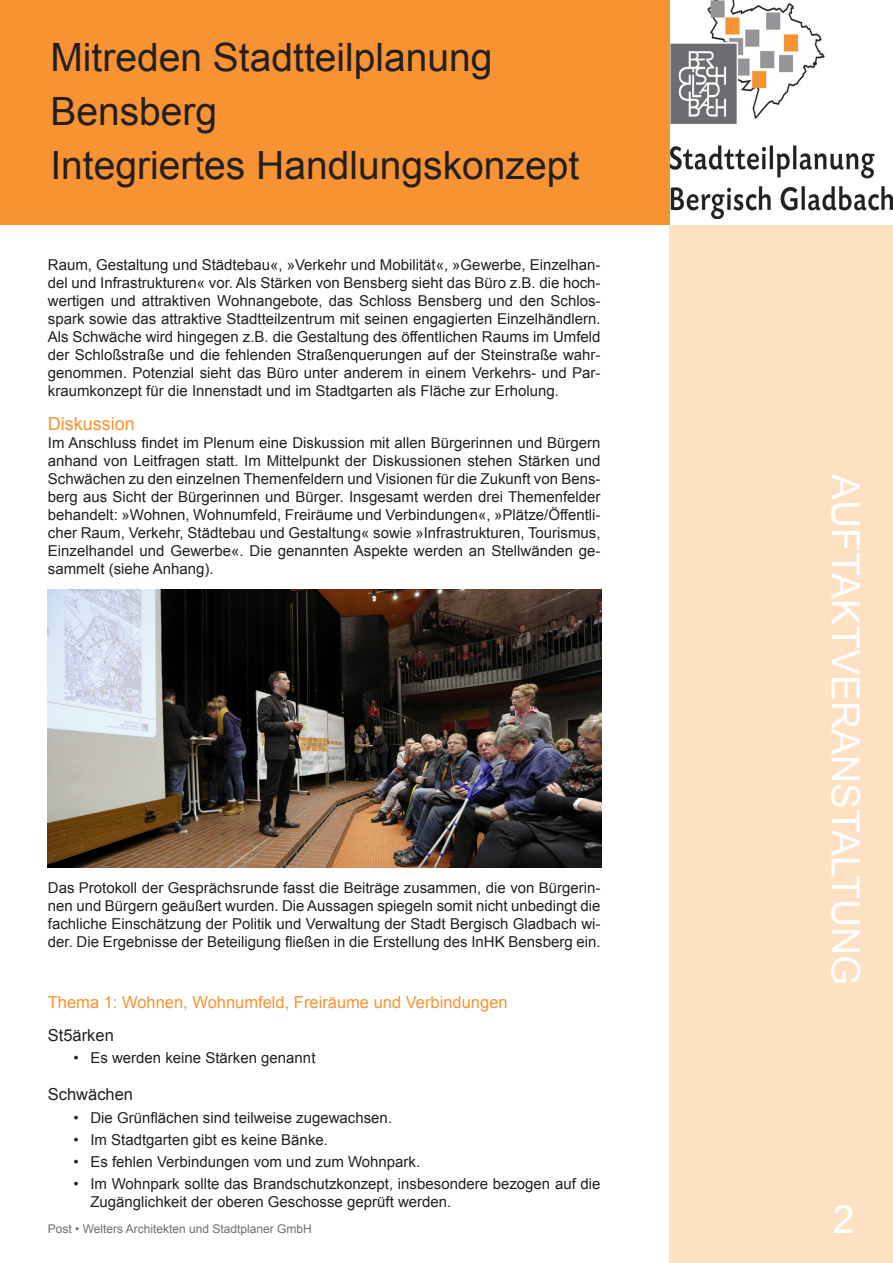
<style>
.page{position:relative;width:893px;height:1263px;background:#fff}
.page>*{position:absolute;margin:0;border:0;box-sizing:border-box;transform-origin:0 0}
.t1{font:39px/54px "Arial";color:#231f20}
.t2{font:39px "Arial";color:#fff}
.Überschrift_4{font:18px "Arial";color:#f79332}
.Unterüberschrift{font:16.5px "Arial";color:#f79332}
.Stärken_Schwächen_Vi{font:16.5px "Arial";color:#231f20}
.Text_normal{font:15px/18px "Arial";color:#231f20;text-align:justify}
.t3{font:12px "Arial";color:#6d6e71}
</style>
<div class="page">
<div style="left:670px;top:225px;width:223px;height:1038px;background:#fee0c3"></div>
<img style="left:670px;top:0;width:223px;height:218px">
<div style="left:0;top:0;width:670px;height:225px;background:#f79332"></div>
<img style="left:48px;top:589px;width:553px;height:278px">
<h1 class="t1" style="left:50px;top:31px;width:530px">Mitreden Stadtteilplanung<br>Bensberg<br>Integriertes Handlungskonzept</h1>
<p class="Text_normal" style="left:48px;top:256px;width:554px">Raum, Gestaltung und Städtebau«, »Verkehr und Mobilität«, »Gewerbe, Einzelhan&shy;del und Infrastrukturen« vor. Als Stärken von Bensberg sieht das Büro z.B. die hoch&shy;wertigen und attraktiven Wohnangebote, das Schloss Bensberg und den Schlos&shy;spark sowie das attraktive Stadtteilzentrum mit seinen engagierten Einzelhändlern.<br>Als Schwäche wird hingegen z.B. die Gestaltung des öffentlichen Raums im Umfeld der Schloßstraße und die fehlenden Straßenquerungen auf der Steinstraße wahr&shy;genommen. Potenzial sieht das Büro unter anderem in einem Verkehrs- und Par&shy;kraumkonzept für die Innenstadt und im Stadtgarten als Fläche zur Erholung.</p>
<p class="Überschrift_4" style="left:48px;top:412px;width:89px">Diskussion</p>
<p class="Text_normal" style="left:48px;top:434px;width:554px">Im Anschluss findet im Plenum eine Diskussion mit allen Bürgerinnen und Bürgern anhand von Leitfragen statt. Im Mittelpunkt der Diskussionen stehen Stärken und Schwächen zu den einzelnen Themenfeldern und Visionen für die Zukunft von Bens&shy;berg aus Sicht der Bürgerinnen und Bürger. Insgesamt werden drei Themenfelder behandelt: »Wohnen, Wohnumfeld, Freiräume und Verbindungen«, »Plätze/Öffentli&shy;cher Raum, Verkehr, Städtebau und Gestaltung« sowie »Infrastrukturen, Tourismus, Einzelhandel und Gewerbe«. Die genannten Aspekte werden an Stellwänden ge&shy;sammelt (siehe Anhang).</p>
<p class="Text_normal" style="left:48px;top:879px;width:554px">Das Protokoll der Gesprächsrunde fasst die Beiträge zusammen, die von Bürgerin&shy;nen und Bürgern geäußert wurden. Die Aussagen spiegeln somit nicht unbedingt die fachliche Einschätzung der Politik und Verwaltung der Stadt Bergisch Gladbach wi&shy;der. Die Ergebnisse der Beteiligung fließen in die Erstellung des InHK Bensberg ein.</p>
<p class="Unterüberschrift" style="left:48px;top:992px;width:461px">Thema 1: Wohnen, Wohnumfeld, Freiräume und Verbindungen</p>
<p class="Stärken_Schwächen_Vi" style="left:48px;top:1024px;width:68px">St5ärken</p>
<p class="Text_normal" style="left:73px;top:1049px;width:244px">• Es werden keine Stärken genannt</p>
<p class="Stärken_Schwächen_Vi" style="left:48px;top:1084px;width:87px">Schwächen</p>
<p class="Text_normal" style="left:73px;top:1108px;width:320px">• Die Grünflächen sind teilweise zugewachsen.</p>
<p class="Text_normal" style="left:73px;top:1131px;width:256px">• Im Stadtgarten gibt es keine Bänke.</p>
<p class="Text_normal" style="left:73px;top:1153px;width:348px">• Es fehlen Verbindungen vom und zum Wohnpark.</p>
<p class="Text_normal" style="left:90px;top:1175px;width:512px;text-indent:-17px">• Im Wohnpark sollte das Brandschutzkonzept, insbesondere bezogen auf die<br>Zugänglichkeit der oberen Geschosse geprüft werden.</p>
<p class="t3" style="left:48px;top:1221px;width:266px">Post • Welters Architekten und Stadtplaner GmbH</p>
<h1 class="t2" style="left:871px;top:474px;width:513px;rotate:90deg">AUFTAKTVERANSTALTUNG</h1>
<h1 class="t2" style="left:833px;top:1194px;width:23px">2</h1>
</div>
